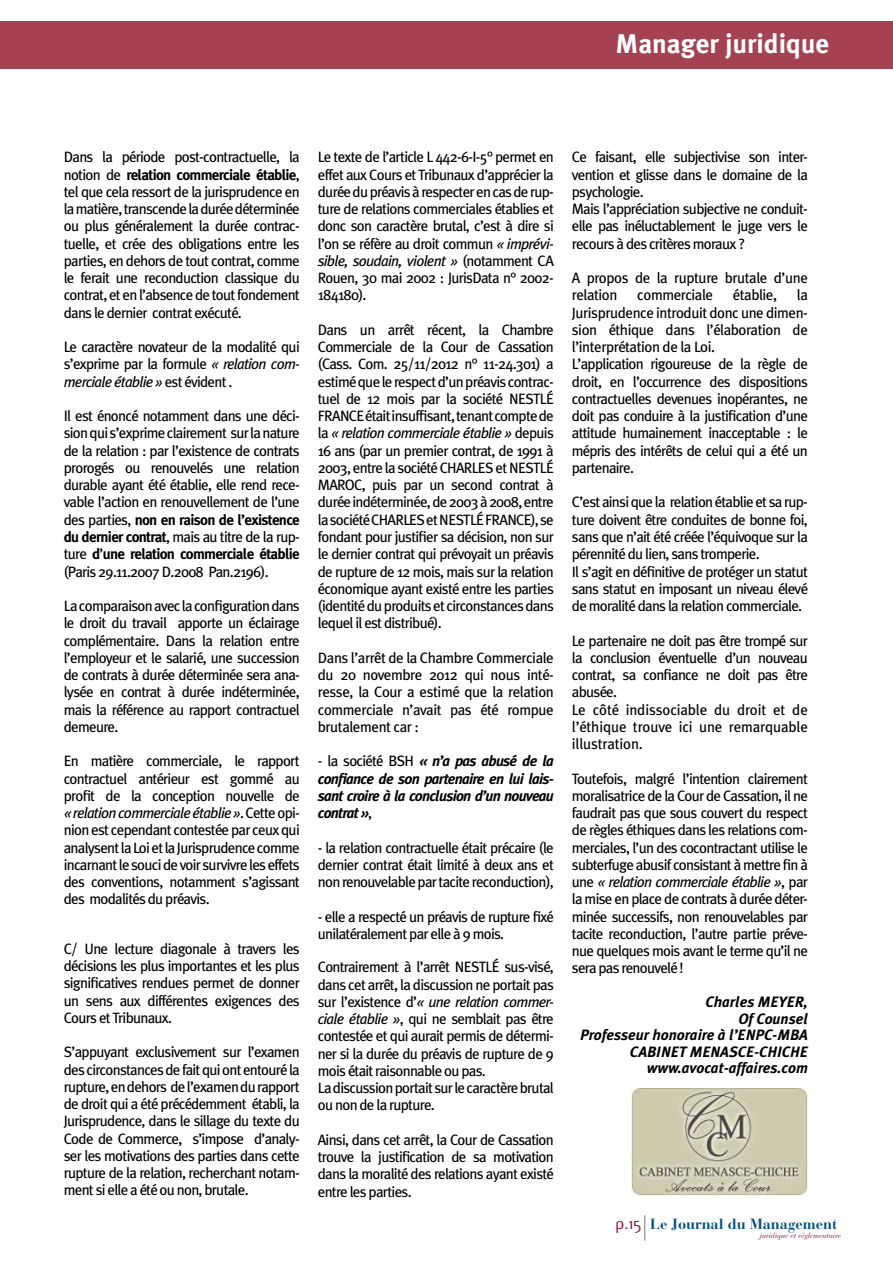
<style>
.page{position:relative;width:893px;height:1263px;background:#fff}
.page>*{position:absolute;margin:0;border:0;box-sizing:border-box;transform-origin:0 0}
.t1{font:700 27px "Meta Plus";color:#fff}
.t2{font:18px "Flux";color:#930e38}
.t3{font:15px/17.2px "Meta Plus";letter-spacing:-.05em;color:#000;text-align:justify}
.t4{font:italic 700 15px/16.5px "Meta Plus";color:#000;text-align:justify}
.t5{font:15px/17.2px "Meta Plus";letter-spacing:-.03em;color:#000}
.t6{font:700 14.7px "Bauer Bodoni";color:#004f7f}
.t7{font:italic 7.35px "Bauer Bodoni";color:#930e38}
.s1{font-weight:700}
.s2{font-style:italic}
.s3{font-weight:400;font-style:normal}
</style>
<div class="page">
<div style="left:0;top:21px;width:893px;height:48px;background:#a54251"></div>
<svg style="left:644px;top:1215px;width:1px;height:25px"></svg>
<img style="left:631px;top:1088px;width:177px;height:107px">
<h1 class="t1" style="left:616px;top:28px;width:215px">Manager juridique</h1>
<p class="t3" style="left:64px;top:148px;width:238px">Dans la période post-contractuelle, la notion de <span class="s1">relation commerciale établie</span>, tel que cela ressort de la jurisprudence en la matière, transcende la durée déterminée ou plus généralement la durée contrac&shy;tuelle, et crée des obligations entre les parties, en dehors de tout contrat, comme le ferait une reconduction classique du contrat, et en l’absence de tout fondement dans le dernier contrat exécuté.</p>
<p class="t3" style="left:64px;top:338px;width:238px">Le caractère novateur de la modalité qui s’exprime par la formule <span class="s2">« relation com&shy;merciale établie »</span> est évident .</p>
<p class="t3" style="left:64px;top:407px;width:238px">Il est énoncé notamment dans une déci&shy;sion qui s’exprime clairement sur la nature de la relation : par l’existence de contrats prorogés ou renouvelés une relation durable ayant été établie, elle rend rece&shy;vable l’action en renouvellement de l’une des parties, <span class="s1">non en raison de l’existence du dernier contrat</span>, mais au titre de la rup&shy;ture <span class="s1">d</span>’<span class="s1">une relation commerciale établie </span>(Paris 29.11.2007 D.2008 Pan.2196).</p>
<p class="t3" style="left:64px;top:597px;width:238px">La comparaison avec la configuration dans le droit du travail apporte un éclairage complémentaire. Dans la relation entre l’employeur et le salarié, une succession de contrats à durée déterminée sera ana&shy;lysée en contrat à durée indéterminée, mais la référence au rapport contractuel demeure.</p>
<p class="t3" style="left:64px;top:752px;width:238px">En matière commerciale, le rapport contractuel antérieur est gommé au profit de la conception nouvelle de <span class="s2">« relation commerciale établie »</span>. Cette opi&shy;nion est cependant contestée par ceux qui analysent la Loi et la Jurisprudence comme incarnant le souci de voir survivre les effets des conventions, notamment s’agissant des modalités du préavis.</p>
<p class="t3" style="left:64px;top:940px;width:238px">C/ Une lecture diagonale à travers les décisions les plus importantes et les plus significatives rendues permet de donner un sens aux différentes exigences des Cours et Tribunaux.</p>
<p class="t3" style="left:64px;top:1043px;width:238px">S’appuyant exclusivement sur l’examen des circonstances de fait qui ont entouré la rupture, en dehors de l’examen du rapport de droit qui a été précédemment établi, la Jurisprudence, dans le sillage du texte du Code de Commerce, s’impose d’analy&shy;ser les motivations des parties dans cette rupture de la relation, recherchant notam&shy;ment si elle a été ou non, brutale.</p>
<p class="t3" style="left:318px;top:148px;width:238px">Le texte de l’article L 442-6-I-5° permet en effet aux Cours et Tribunaux d’apprécier la durée du préavis à respecter en cas de rup&shy;ture de relations commerciales établies et donc son caractère brutal, c’est à dire si l’on se réfère au droit commun <span class="s2">« imprévi&shy;sible, soudain, violent »</span> (notamment CA Rouen, 30 mai 2002 : JurisData n° 2002- 184180).</p>
<p class="t3" style="left:318px;top:321px;width:238px">Dans un arrêt récent, la Chambre Commerciale de la Cour de Cassation (Cass. Com. 25/11/2012 n° 11-24.301) a estimé que le respect d’un préavis contrac&shy;tuel de 12 mois par la société NESTLÉ FRANCE était insuffisant, tenant compte de la <span class="s2">« relation commerciale établie »</span> depuis 16 ans (par un premier contrat, de 1991 à 2003, entre la société CHARLES et NESTLÉ MAROC, puis par un second contrat à durée indéterminée, de 2003 à 2008, entre la société CHARLES et NESTLÉ FRANCE), se fondant pour justifier sa décision, non sur le dernier contrat qui prévoyait un préavis de rupture de 12 mois, mais sur la relation économique ayant existé entre les parties (identité du produits et circonstances dans lequel il est distribué).</p>
<p class="t3" style="left:318px;top:649px;width:238px">Dans l’arrêt de la Chambre Commerciale du 20 novembre 2012 qui nous inté&shy;resse, la Cour a estimé que la relation commerciale n’avait pas été rompue brutalement car :</p>
<p class="t4" style="left:318px;top:752px;width:238px;line-height:17.2px"><span class="s3">- la société BSH</span> « n’a pas abusé de la confiance de son partenaire en lui lais&shy;sant croire à la conclusion d’un nouveau contrat »<span class="s3">,</span></p>
<p class="t3" style="left:318px;top:838px;width:238px">- la relation contractuelle était précaire (le dernier contrat était limité à deux ans et non renouvelable par tacite reconduction),</p>
<p class="t3" style="left:318px;top:907px;width:238px">- elle a respecté un préavis de rupture fixé unilatéralement par elle à 9 mois.</p>
<p class="t3" style="left:318px;top:958px;width:238px;text-align:left">Contrairement à l’arrêt NESTLÉ sus-visé, dans cet arrêt, la discussion ne portait pas sur l’existence d’<span class="s2">« une relation commer&shy;ciale établie »</span>, qui ne semblait pas être contestée et qui aurait permis de détermi&shy;ner si la durée du préavis de rupture de 9 mois était raisonnable ou pas.<br>La discussion portait sur le caractère brutal ou non de la rupture.</p>
<p class="t3" style="left:318px;top:1131px;width:238px">Ainsi, dans cet arrêt, la Cour de Cassation trouve la justification de sa motivation dans la moralité des relations ayant existé entre les parties.</p>
<p class="t3" style="left:572px;top:148px;width:238px;text-align:left">Ce faisant, elle subjectivise son inter&shy;vention et glisse dans le domaine de la psychologie.<br>Mais l’appréciation subjective ne conduit&shy;elle pas inéluctablement le juge vers le recours à des critères moraux ?</p>
<p class="t5" style="left:572px;top:269px;width:238px">A propos de la rupture brutale d’une relation</p>
<p class="t5" style="left:637px;top:286px;width:77px">commerciale</p>
<p class="t5" style="left:733px;top:286px;width:46px">établie,</p>
<p class="t3" style="left:572px;top:286px;width:238px;text-align:left;text-indent:225px">la Jurisprudence introduit donc une dimen&shy;sion éthique dans l’élaboration de l’interprétation de la Loi.<br>L’application rigoureuse de la règle de droit, en l’occurrence des dispositions contractuelles devenues inopérantes, ne doit pas conduire à la justification d’une attitude humainement inacceptable : le mépris des intérêts de celui qui a été un partenaire.</p>
<p class="t3" style="left:572px;top:493px;width:238px;text-align:left">C’est ainsi que la relation établie et sa rup&shy;ture doivent être conduites de bonne foi, sans que n’ait été créée l’équivoque sur la pérennité du lien, sans tromperie.<br>Il s’agit en définitive de protéger un statut sans statut en imposant un niveau élevé de moralité dans la relation commerciale.</p>
<p class="t3" style="left:572px;top:631px;width:238px;text-align:left">Le partenaire ne doit pas être trompé sur la conclusion éventuelle d’un nouveau contrat, sa confiance ne doit pas être abusée.<br>Le côté indissociable du droit et de l’éthique trouve ici une remarquable illustration.</p>
<p class="t3" style="left:572px;top:769px;width:238px">Toutefois, malgré l’intention clairement moralisatrice de la Cour de Cassation, il ne faudrait pas que sous couvert du respect de règles éthiques dans les relations com&shy;merciales, l’un des cocontractant utilise le subterfuge abusif consistant à mettre fin à une <span class="s2">« relation commerciale établie »</span>, par la mise en place de contrats à durée déter&shy;minée successifs, non renouvelables par tacite reconduction, l’autre partie préve&shy;nue quelques mois avant le terme qu’il ne sera pas renouvelé !</p>
<p class="t4" style="left:580px;top:993px;width:229px;text-align:right">Charles MEYER,<br>Of Counsel<br>Professeur honoraire à l’ENPC-MBA<br>CABINET MENASCE-CHICHE www.avocat-affaires.com</p>
<p class="t2" style="left:616px;top:1213px;width:27px">p.15</p>
<p class="t6" style="left:650px;top:1215px;width:188px">Le Journal du Management</p>
<p class="t7" style="left:760px;top:1231px;width:83px">juridique et réglementaire</p>
</div>
